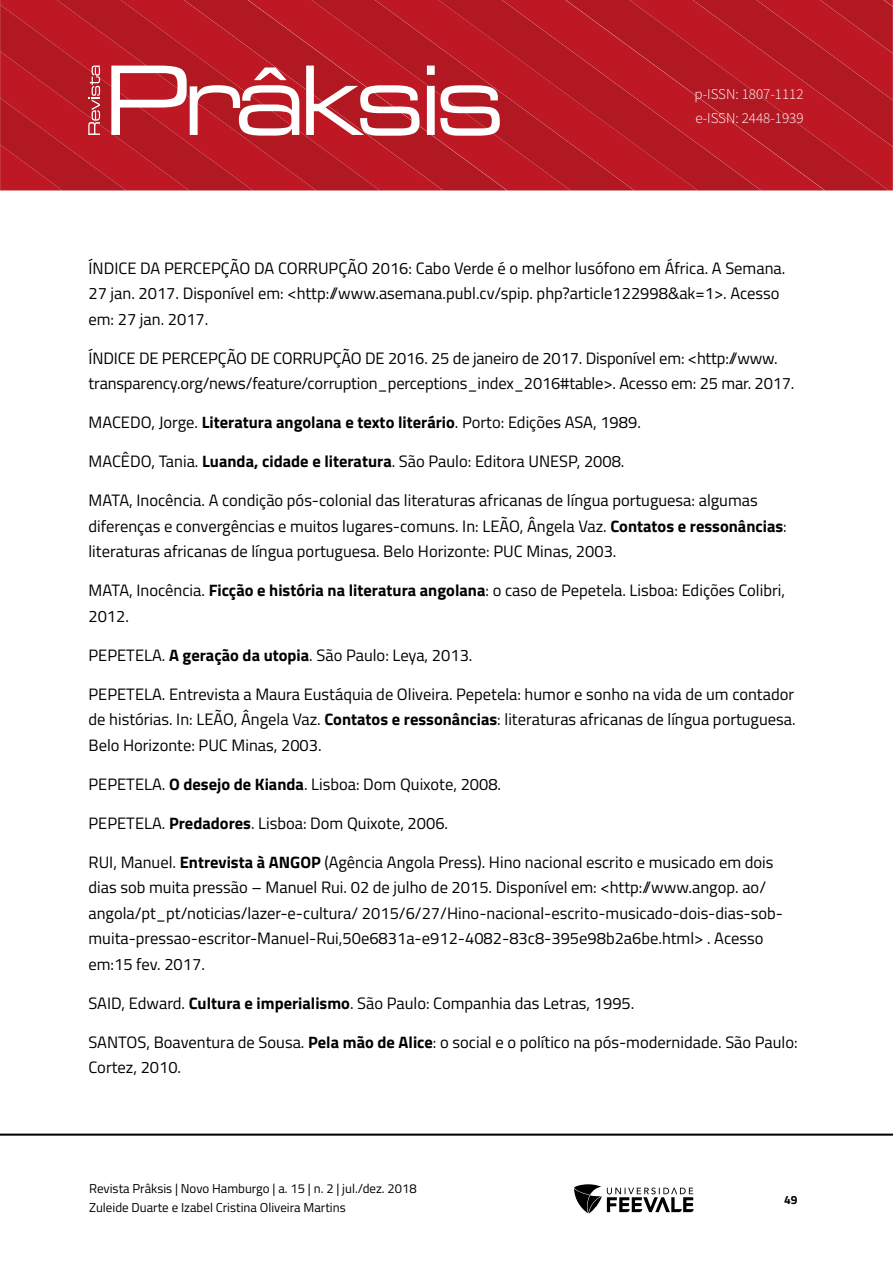
<style>
.page{position:relative;width:893px;height:1263px;background:#fff}
.page>*{position:absolute;margin:0;border:0;box-sizing:border-box;transform-origin:0 0}
.t1{font:16.5px/25.5px "Titillium Web";color:#000}
.t2{font:300 15px/24px "Source Sans Pro";color:#fff}
.t3{font:12.9px/19.4px "Titillium Web";color:#000}
.t4{font:700 12px "Titillium Web";color:#000}
.s1{font-weight:700}
</style>
<div class="page">
<svg style="left:0;top:5px;width:56px;height:46px;background:#b71923"></svg>
<svg style="left:56px;top:0;width:128px;height:51px;background:#b81823"></svg>
<svg style="left:184px;top:0;width:127px;height:51px;background:#b81923"></svg>
<svg style="left:311px;top:0;width:127px;height:51px;background:#b81923"></svg>
<svg style="left:438px;top:0;width:127px;height:190px;background:#b81923"></svg>
<svg style="left:565px;top:0;width:324px;height:190px;background:#b81923"></svg>
<svg style="left:692px;top:0;width:201px;height:147px;background:#b81923"></svg>
<hr style="left:0;top:1133px;width:893px;height:3px;background:#000">
<svg style="left:574px;top:1184px;width:120px;height:29px"></svg>
<svg style="left:0;top:51px;width:500px;height:139px;background:#c13740"></svg>
<p class="t2" style="left:694px;top:82px;width:111px">p-ISSN: 1807-1112 e-ISSN: 2448-1939</p>
<p class="t1" style="left:88px;top:254px;width:698px">ÍNDICE DA PERCEPÇÃO DA CORRUPÇÃO 2016: Cabo Verde é o melhor lusófono em África. A Semana.<br>27 jan. 2017. Disponível em: &lt;http://www.asemana.publ.cv/spip. php?article122998&amp;ak=1&gt;. Acesso em: 27 jan. 2017.</p>
<p class="t1" style="left:88px;top:344px;width:707px">ÍNDICE DE PERCEPÇÃO DE CORRUPÇÃO DE 2016. 25 de janeiro de 2017. Disponível em: &lt;http://www. transparency.org/news/feature/corruption_perceptions_index_2016#table&gt;. Acesso em: 25 mar. 2017.</p>
<p class="t1" style="left:88px;top:409px;width:554px">MACEDO, Jorge. <span class="s1">Literatura angolana e texto literário</span>. Porto: Edições ASA, 1989.</p>
<p class="t1" style="left:88px;top:448px;width:537px">MACÊDO, Tania. <span class="s1">Luanda, cidade e literatura</span>. São Paulo: Editora UNESP, 2008.</p>
<p class="t1" style="left:88px;top:487px;width:700px">MATA, Inocência. A condição pós-colonial das literaturas africanas de língua portuguesa: algumas diferenças e convergências e muitos lugares-comuns. In: LEÃO, Ângela Vaz. <span class="s1">Contatos e ressonâncias</span>: literaturas africanas de língua portuguesa. Belo Horizonte: PUC Minas, 2003.</p>
<p class="t1" style="left:88px;top:577px;width:698px">MATA, Inocência. <span class="s1">Ficção e história na literatura angolana</span>: o caso de Pepetela. Lisboa: Edições Colibri,<br>2012.</p>
<p class="t1" style="left:88px;top:641px;width:385px">PEPETELA. <span class="s1">A geração da utopia</span>. São Paulo: Leya, 2013.</p>
<p class="t1" style="left:88px;top:680px;width:709px;text-align:justify">PEPETELA. Entrevista a Maura Eustáquia de Oliveira. Pepetela: humor e sonho na vida de um contador de histórias. In: LEÃO, Ângela Vaz. <span class="s1">Contatos e ressonâncias</span>: literaturas africanas de língua portuguesa.<br>Belo Horizonte: PUC Minas, 2003.</p>
<p class="t1" style="left:88px;top:770px;width:414px">PEPETELA. <span class="s1">O desejo de Kianda</span>. Lisboa: Dom Quixote, 2008.</p>
<p class="t1" style="left:88px;top:809px;width:361px">PEPETELA. <span class="s1">Predadores</span>. Lisboa: Dom Quixote, 2006.</p>
<p class="t1" style="left:88px;top:848px;width:696px">RUI, Manuel. <span class="s1">Entrevista à ANGOP</span> (Agência Angola Press). Hino nacional escrito e musicado em dois dias sob muita pressão – Manuel Rui. 02 de julho de 2015. Disponível em: &lt;http://www.angop. ao/ angola/pt_pt/noticias/lazer-e-cultura/ 2015/6/27/Hino-nacional-escrito-musicado-dois-dias-sob&shy;muita-pressao-escritor-Manuel-Rui,50e6831a-e912-4082-83c8-395e98b2a6be.html&gt; . Acesso em:15 fev. 2017.</p>
<p class="t1" style="left:88px;top:989px;width:547px">SAID, Edward. <span class="s1">Cultura e imperialismo</span>. São Paulo: Companhia das Letras, 1995.</p>
<p class="t1" style="left:88px;top:1028px;width:711px">SANTOS, Boaventura de Sousa. <span class="s1">Pela mão de Alice</span>: o social e o político na pós-modernidade. São Paulo:<br>Cortez, 2010.</p>
<p class="t3" style="left:89px;top:1178px;width:329px">Revista Prâksis | Novo Hamburgo | a. 15 | n. 2 | jul./dez. 2018<br>Zuleide Duarte e Izabel Cristina Oliveira Martins</p>
<p class="t4" style="left:784px;top:1190px;width:15px">49</p>
</div>
